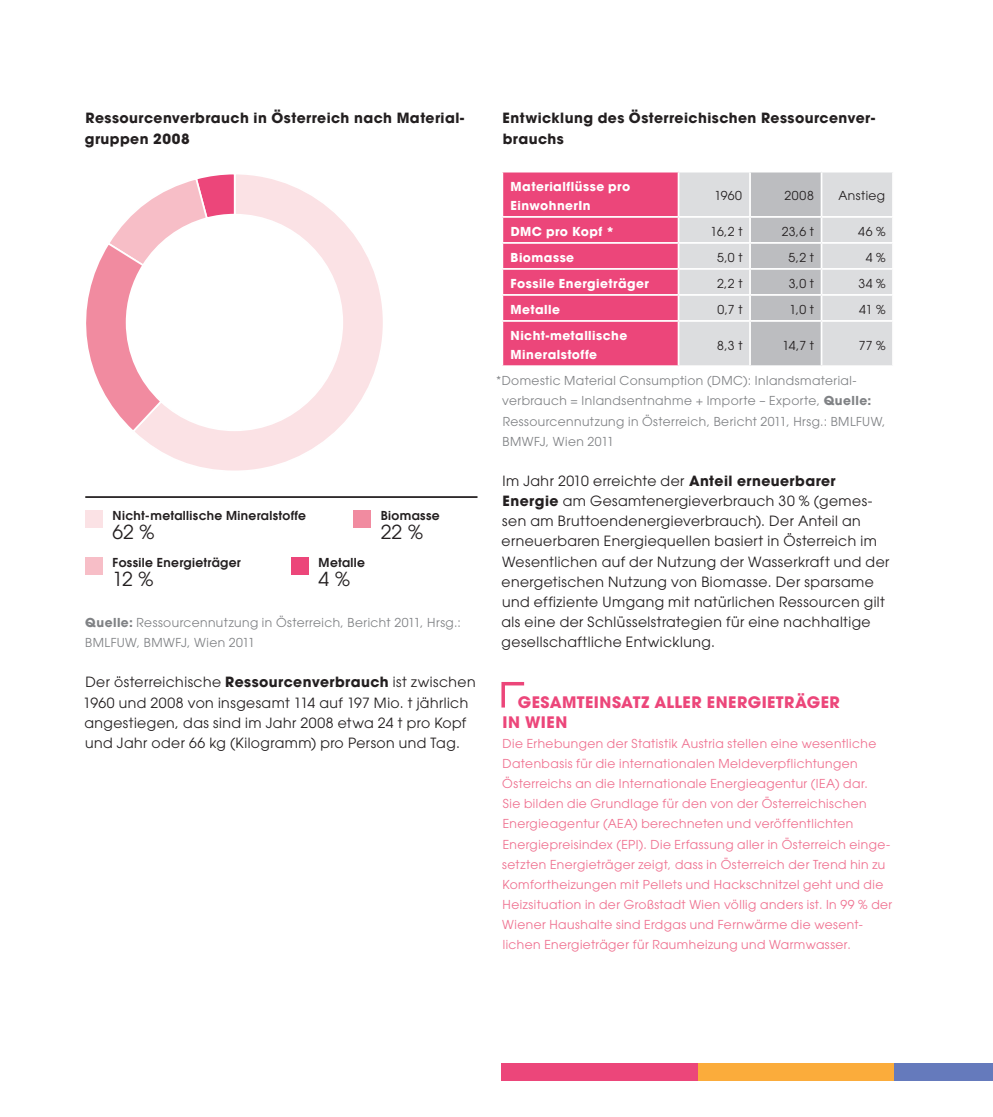
<style>
.page{position:relative;width:993px;height:1117px;background:#fff}
.page>*{position:absolute;margin:0;border:0;box-sizing:border-box;transform-origin:0 0}
.t1{font:19.25px "Avant Garde";color:#231f20}
.t2{font:700 15.75px/20.1px "Avant Garde";letter-spacing:.03em;color:#ec467a}
.t3{font:14px/20.1px "Avant Garde";letter-spacing:.03em;color:#231f20}
.t4{font:700 14px/20.1px "Avant Garde";letter-spacing:.03em;color:#231f20}
.t5{font:12.25px/20.1px "Avant Garde";letter-spacing:.035em;color:#ef708f}
.t6{font:12.25px/20.1px "Avant Garde";letter-spacing:.035em;color:#808285}
.t7{font:700 12.25px "Avant Garde";letter-spacing:.035em;color:#fff}
.t8{font:12.25px "Avant Garde";letter-spacing:.035em;color:#231f20}
.t9{font:600 12.25px "Avant Garde";letter-spacing:.03em;color:#231f20}
.s1{font-weight:700}
</style>
<div class="page">
<svg style="left:502px;top:172px;width:390px;height:194px;background:#df99b0"></svg>
<hr style="left:820px;top:296px;width:2px;height:24px;background:#fff">
<hr style="left:749px;top:322px;width:1px;height:43px;background:#fff">
<hr style="left:820px;top:322px;width:2px;height:43px;background:#fff">
<hr style="left:749px;top:365px;width:72px;height:2px;background:#fff">
<svg style="left:501px;top:682px;width:24px;height:26px"></svg>
<hr style="left:85px;top:496px;width:392px;height:2px;background:#231f20">
<div style="left:85px;top:510px;width:18px;height:17px;background:#fbe2e5"></div>
<div style="left:85px;top:557px;width:18px;height:17px;background:#f7bec7"></div>
<div style="left:291px;top:557px;width:17px;height:17px;background:#ec467a"></div>
<svg style="left:138px;top:174px;width:245px;height:297px"></svg>
<svg style="left:86px;top:174px;width:150px;height:260px"></svg>
<div style="left:353px;top:510px;width:17px;height:17px;background:#f18ba0"></div>
<div style="left:501px;top:1062px;width:197px;height:18px;background:#ec467a"></div>
<div style="left:698px;top:1062px;width:197px;height:18px;background:#fbac3b"></div>
<div style="left:893px;top:1062px;width:99px;height:18px;background:#657abc"></div>
<p class="t4" style="left:85px;top:108px;width:381px">Ressourcenverbrauch in Österreich nach Material&shy;gruppen 2008</p>
<p class="t9" style="left:112px;top:507px;width:195px">Nicht-metallische Mineralstoffe</p>
<p class="t1" style="left:112px;top:520px;width:43px">62 %</p>
<p class="t9" style="left:112px;top:554px;width:130px">Fossile Energieträger</p>
<p class="t1" style="left:112px;top:568px;width:42px">12 %</p>
<p class="t9" style="left:380px;top:507px;width:61px">Biomasse</p>
<p class="t1" style="left:380px;top:520px;width:44px">22 %</p>
<p class="t9" style="left:318px;top:554px;width:48px">Metalle</p>
<p class="t1" style="left:318px;top:568px;width:33px">4 %</p>
<p class="t6" style="left:85px;top:612px;width:377px"><span class="s1">Quelle:</span> Ressourcennutzung in Österreich, Bericht 2011, Hrsg.:<br>BMLFUW, BMWFJ, Wien 2011</p>
<p class="t3" style="left:83px;top:672px;width:394px">Der österreichische <span class="s1">Ressourcenverbrauch</span> ist zwischen 1960 und 2008 von insgesamt 114 auf 197 Mio. t jährlich angestiegen, das sind im Jahr 2008 etwa 24 t pro Kopf und Jahr oder 66 kg (Kilogramm) pro Person und Tag.</p>
<p class="t4" style="left:502px;top:108px;width:374px">Entwicklung des Österreichischen Ressourcenver&shy;brauchs</p>
<p class="t7" style="left:510px;top:178px;width:121px">Materialflüsse pro</p>
<p class="t7" style="left:510px;top:197px;width:82px">EinwohnerIn</p>
<p class="t8" style="left:714px;top:188px;width:29px">1960</p>
<p class="t8" style="left:784px;top:188px;width:31px">2008</p>
<p class="t8" style="left:838px;top:188px;width:48px">Anstieg</p>
<p class="t7" style="left:510px;top:223px;width:105px">DMC pro Kopf *</p>
<p class="t8" style="left:710px;top:224px;width:33px">16,2 t</p>
<p class="t8" style="left:781px;top:224px;width:34px">23,6 t</p>
<p class="t8" style="left:858px;top:224px;width:29px">46 %</p>
<p class="t7" style="left:510px;top:249px;width:65px">Biomasse</p>
<p class="t8" style="left:717px;top:250px;width:27px">5,0 t</p>
<p class="t8" style="left:788px;top:250px;width:27px">5,2 t</p>
<p class="t8" style="left:865px;top:250px;width:21px">4 %</p>
<p class="t7" style="left:510px;top:275px;width:140px">Fossile Energieträger</p>
<p class="t8" style="left:716px;top:276px;width:27px">2,2 t</p>
<p class="t8" style="left:788px;top:276px;width:27px">3,0 t</p>
<p class="t8" style="left:858px;top:276px;width:29px">34 %</p>
<p class="t7" style="left:510px;top:301px;width:51px">Metalle</p>
<p class="t8" style="left:717px;top:302px;width:27px">0,7 t</p>
<p class="t8" style="left:789px;top:302px;width:26px">1,0 t</p>
<p class="t8" style="left:859px;top:302px;width:28px">41 %</p>
<p class="t7" style="left:510px;top:327px;width:118px">Nicht-metallische</p>
<p class="t7" style="left:510px;top:346px;width:88px">Mineralstoffe</p>
<p class="t8" style="left:717px;top:338px;width:27px">8,3 t</p>
<p class="t8" style="left:782px;top:338px;width:33px">14,7 t</p>
<p class="t8" style="left:858px;top:338px;width:28px">77 %</p>
<p class="t6" style="left:502px;top:370px;width:385px;text-indent:-6px">*Domestic Material Consumption (DMC): Inlandsmaterial&shy;verbrauch = Inlandsentnahme + Importe – Exporte, <span class="s1">Quelle:<br></span>Ressourcennutzung in Österreich, Bericht 2011, Hrsg.: BMLFUW, BMWFJ, Wien 2011</p>
<p class="t3" style="left:501px;top:470px;width:389px">Im Jahr 2010 erreichte der <span class="s1">Anteil erneuerbarer Energie</span> am Gesamtenergieverbrauch 30 % (gemes&shy;sen am Bruttoendenergieverbrauch). Der Anteil an erneuerbaren Energiequellen basiert in Österreich im Wesentlichen auf der Nutzung der Wasserkraft und der energetischen Nutzung von Biomasse. Der sparsame und effiziente Umgang mit natürlichen Ressourcen gilt als eine der Schlüsselstrategien für eine nachhaltige gesellschaftliche Entwicklung.</p>
<p class="t2" style="left:502px;top:691px;width:339px;text-indent:15px">GESAMTEINSATZ ALLER ENERGIETRÄGER<br>IN WIEN</p>
<p class="t5" style="left:502px;top:733px;width:391px">Die Erhebungen der Statistik Austria stellen eine wesentliche Datenbasis für die internationalen Meldeverpflichtungen Österreichs an die Internationale Energieagentur (IEA) dar.<br>Sie bilden die Grundlage für den von der Österreichischen Energieagentur (AEA) berechneten und veröffentlichten Energiepreisindex (EPI). Die Erfassung aller in Österreich einge&shy;setzten Energieträger zeigt, dass in Österreich der Trend hin zu Komfortheizungen mit Pellets und Hackschnitzel geht und die Heizsituation in der Großstadt Wien völlig anders ist. In 99 % der Wiener Haushalte sind Erdgas und Fernwärme die wesent&shy;lichen Energieträger für Raumheizung und Warmwasser.</p>
</div>
